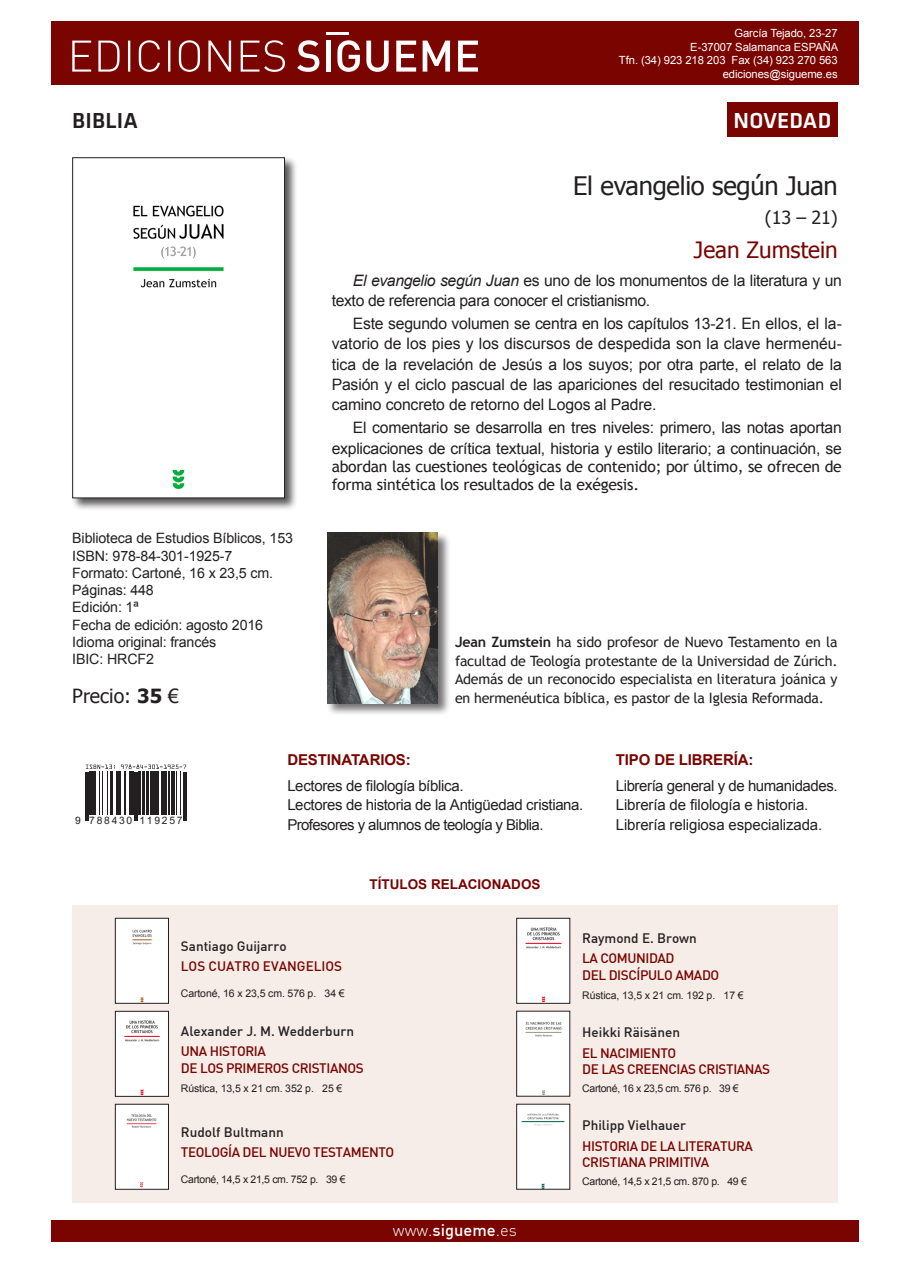
<style>
.page{position:relative;width:910px;height:1280px;background:#fff}
.page>*{position:absolute;margin:0;border:0;box-sizing:border-box;transform-origin:0 0}
.t1{font:25.5px "Tahoma";letter-spacing:-.01em;color:#231f20}
.t2{font:22.5px "Tahoma";color:#790400}
.t3{font:500 22.5px "Klavika";letter-spacing:.01em;color:#fff}
.t4{font:500 22.5px "Klavika";letter-spacing:.01em;color:#231f20}
.t5{font:19.5px "Tahoma";color:#231f20}
.t6{font:18px "Tahoma";color:#231f20}
.t7{font:300 16.5px "DIN";color:#fff}
.t8{font:15.75px/20.2px "Arial";letter-spacing:-.015em;color:#231f20}
.t9{font:15.75px/18px "Trebuchet MS";letter-spacing:-.015em;color:#231f20}
.t10{font:15px/19.5px "Arial";letter-spacing:-.025em;color:#231f20}
.t11{font:700 15px "Arial";letter-spacing:-.01em;color:#790400}
.t12{font:14.25px/18.8px "Trebuchet MS";letter-spacing:-.015em;color:#231f20;text-align:justify}
.t13{font:14.25px/17.2px "Arial";letter-spacing:-.01em;color:#231f20}
.t14{font:500 13.5px/16.5px "DIN";letter-spacing:-.03em;color:#790400}
.t15{font:500 13.5px "DIN";color:#231f20}
.t16{font:700 13.5px "Arial";color:#790400}
.t17{font:500 13.5px "DIN";color:#790400}
.t18{font:11.25px/13.5px "Arial";letter-spacing:-.005em;color:#fff;text-align:right}
.t19{font:10.5px "Arial";letter-spacing:-.02em;color:#231f20}
.t20{font:10.35px "Arial";letter-spacing:.17em;color:#231f20}
.s1{font-weight:700}
.s2{font-style:italic}
.s3{font-weight:500}
</style>
<div class="page">
<div style="left:51px;top:21px;width:808px;height:64px;background:#790400"></div>
<hr style="left:326px;top:32px;width:23px;height:3px;background:#fff">
<svg style="left:297px;top:40px;width:22px;height:32px"></svg>
<hr style="left:326px;top:41px;width:4px;height:31px;background:#fff">
<svg style="left:337px;top:40px;width:23px;height:32px"></svg>
<svg style="left:366px;top:41px;width:23px;height:31px"></svg>
<svg style="left:396px;top:41px;width:20px;height:31px"></svg>
<svg style="left:423px;top:41px;width:27px;height:31px"></svg>
<svg style="left:458px;top:41px;width:20px;height:31px"></svg>
<svg style="left:72px;top:40px;width:213px;height:32px"></svg>
<div style="left:51px;top:1220px;width:808px;height:22px;background:#790400"></div>
<div style="left:72px;top:905px;width:766px;height:298px;background:#f6ece8"></div>
<div style="left:71px;top:156px;width:227px;height:355px;background:#231f20;opacity:.75"></div>
<img style="left:74px;top:159px;width:209px;height:337px">
<div style="left:72px;top:157px;width:213px;height:341px;border:1px solid #231f20"></div>
<svg style="left:86px;top:764px;width:29px;height:5px"></svg>
<svg style="left:121px;top:764px;width:65px;height:5px"></svg>
<hr style="left:85px;top:772px;width:1px;height:48px;background:#231f20">
<hr style="left:87px;top:772px;width:1px;height:48px;background:#231f20">
<hr style="left:89px;top:772px;width:4px;height:43px;background:#231f20">
<hr style="left:94px;top:772px;width:2px;height:43px;background:#231f20">
<hr style="left:99px;top:772px;width:1px;height:43px;background:#231f20">
<hr style="left:102px;top:772px;width:1px;height:43px;background:#231f20">
<hr style="left:107px;top:772px;width:1px;height:43px;background:#231f20">
<hr style="left:110px;top:772px;width:1px;height:43px;background:#231f20">
<hr style="left:112px;top:772px;width:1px;height:43px;background:#231f20">
<hr style="left:116px;top:772px;width:2px;height:43px;background:#231f20">
<hr style="left:119px;top:772px;width:1px;height:43px;background:#231f20">
<hr style="left:125px;top:772px;width:1px;height:43px;background:#231f20">
<hr style="left:129px;top:772px;width:2px;height:43px;background:#231f20">
<hr style="left:132px;top:772px;width:1px;height:43px;background:#231f20">
<hr style="left:134px;top:772px;width:1px;height:48px;background:#231f20">
<hr style="left:136px;top:772px;width:2px;height:48px;background:#231f20">
<hr style="left:139px;top:772px;width:2px;height:43px;background:#231f20">
<hr style="left:143px;top:772px;width:2px;height:43px;background:#231f20">
<hr style="left:146px;top:772px;width:2px;height:43px;background:#231f20">
<hr style="left:150px;top:772px;width:3px;height:43px;background:#231f20">
<hr style="left:154px;top:772px;width:3px;height:43px;background:#231f20">
<hr style="left:158px;top:772px;width:1px;height:43px;background:#231f20">
<hr style="left:161px;top:772px;width:2px;height:43px;background:#231f20">
<hr style="left:164px;top:772px;width:2px;height:43px;background:#231f20">
<hr style="left:168px;top:772px;width:2px;height:43px;background:#231f20">
<hr style="left:172px;top:772px;width:3px;height:43px;background:#231f20">
<hr style="left:176px;top:772px;width:1px;height:43px;background:#231f20">
<hr style="left:180px;top:772px;width:1px;height:43px;background:#231f20">
<hr style="left:183px;top:772px;width:2px;height:48px;background:#231f20">
<hr style="left:186px;top:772px;width:1px;height:48px;background:#231f20">
<div style="left:326px;top:532px;width:125px;height:184px;background:#231f20;opacity:.75"></div>
<img style="left:327px;top:533px;width:111px;height:170px">
<img style="left:519px;top:920px;width:49px;height:81px">
<div style="left:117px;top:920px;width:50px;height:81px;background:#fff"></div>
<div style="left:115px;top:918px;width:54px;height:85px;border:1px solid #231f20"></div>
<img style="left:519px;top:1013px;width:49px;height:81px">
<div style="left:727px;top:102px;width:111px;height:34px;background:#790400"></div>
<img style="left:519px;top:1106px;width:49px;height:81px">
<img style="left:117px;top:1013px;width:50px;height:81px">
<div style="left:115px;top:1011px;width:54px;height:85px;border:1px solid #231f20"></div>
<img style="left:117px;top:1106px;width:50px;height:81px">
<div style="left:115px;top:1104px;width:54px;height:85px;border:1px solid #231f20"></div>
<h2 class="t4" style="left:72px;top:108px;width:67px">BIBLIA</h2>
<p class="t13" style="left:72px;top:530px;width:222px">Biblioteca de Estudios Bíblicos, 153<br>ISBN: 978-84-301-1925-7<br>Formato: Cartoné, 16 x 23,5 cm.<br>Páginas: 448<br>Edición: 1ª<br>Fecha de edición: agosto 2016<br>Idioma original: francés<br>IBIC: HRCF2</p>
<p class="t5" style="left:72px;top:683px;width:108px">Precio: <span class="s1">35</span> €</p>
<p class="t18" style="left:619px;top:26px;width:221px">García Tejado, 23-27<br>E-37007 Salamanca ESPAÑA<br>Tfn. (34) 923 218 203 Fax (34) 923 270 563 ediciones@sigueme.es</p>
<h2 class="t3" style="left:733px;top:108px;width:99px">NOVEDAD</h2>
<h1 class="t1" style="left:573px;top:169px;width:266px">El evangelio según Juan</h1>
<p class="t6" style="left:765px;top:205px;width:74px">(13 – 21)</p>
<h2 class="t2" style="left:694px;top:234px;width:145px">Jean Zumstein</h2>
<p class="t8" style="left:332px;top:270px;width:512px;text-indent:21px"><span class="s2">El evangelio según Juan</span> es uno de los monumentos de la literatura y un texto de referencia para conocer el cristianismo.</p>
<p class="t8" style="left:332px;top:314px;width:512px;text-align:justify;text-indent:21px">Este segundo volumen se centra en los capítulos 13-21. En ellos, el la&shy;vatorio de los pies y los discursos de despedida son la clave hermenéu&shy;tica de la revelación de Jesús a los suyos; por otra parte, el relato de la Pasión y el ciclo pascual de las apariciones del resucitado testimonian el camino concreto de retorno del Logos al Padre.</p>
<p class="t8" style="left:332px;top:418px;width:512px;text-align:right">El comentario se desarrolla en tres niveles: primero, las notas aportan explicaciones de crítica textual, historia y estilo literario; a continuación, se</p>
<p class="t9" style="left:332px;top:457px;width:512px">abordan las cuestiones teológicas de contenido; por último, se ofrecen de forma sintética los resultados de la exégesis.</p>
<p class="t12" style="left:455px;top:633px;width:384px"><span class="s1">Jean Zumstein</span> ha sido profesor de Nuevo Testamento en la facultad de Teología protestante de la Universidad de Zúrich.<br>Además de un reconocido especialista en literatura joánica y en hermenéutica bíblica, es pastor de la Iglesia Reformada.</p>
<p class="t20" style="left:75px;top:813px;width:109px">9 788430 119257</p>
<p class="t11" style="left:287px;top:750px;width:11px">DES</p>
<p class="t11" style="left:318px;top:750px;width:52px">TINATARIOS</p>
<p class="t11" style="left:406px;top:750px;width:6px">:</p>
<p class="t10" style="left:287px;top:776px;width:297px">Lectores de filología bíblica.<br>Lectores de historia de la Antigüedad cristiana.<br>Profesores y alumnos de teología y Biblia.</p>
<p class="t16" style="left:369px;top:876px;width:173px">TÍTULOS RELACIONADOS</p>
<p class="t11" style="left:616px;top:750px;width:97px">TIPO DE LIBRERÍA</p>
<p class="t11" style="left:748px;top:750px;width:6px">:</p>
<p class="t10" style="left:616px;top:776px;width:223px">Librería general y de humanidades.<br>Librería de filología e historia.<br>Librería religiosa especializada.</p>
<p class="t15" style="left:181px;top:937px;width:107px">SANTIAGO GUIJARRO</p>
<p class="t19" style="left:181px;top:986px;width:165px">Cartoné, 16 x 23,5 cm. 576 p. 34 €</p>
<p class="t14" style="left:181px;top:958px;width:38px">LOS CUA</p>
<p class="t17" style="left:235px;top:958px;width:95px">TRO EVAN GELIOS</p>
<p class="t15" style="left:181px;top:1022px;width:175px">ALEXANDER J. M . WEDDERBURN</p>
<p class="t14" style="left:181px;top:1043px;width:184px">U NA H ISTORIA<br>DE LOS PRIMEROS CRISTIANOS</p>
<p class="t19" style="left:181px;top:1081px;width:163px">Rústica, 13,5 x 21 cm. 352 p. 25 €</p>
<p class="t15" style="left:181px;top:1123px;width:104px">RUDOLF BULTMANN</p>
<p class="t19" style="left:181px;top:1172px;width:166px">Cartoné, 14,5 x 21,5 cm. 752 p. 39 €</p>
<p class="t14" style="left:181px;top:1144px;width:215px">TEOLOGÍA DEL N UEVO TESTAMENTO</p>
<p class="t7" style="left:393px;top:1220px;width:126px">www.<span class="s3">SIGUEME</span>.es</p>
<p class="t15" style="left:582px;top:929px;width:116px">RAYMOND E. BROWN</p>
<p class="t14" style="left:582px;top:950px;width:139px">LA COMUNIDAD<br>DEL DISCÍPULO AMADO</p>
<p class="t19" style="left:582px;top:988px;width:163px">Rústica, 13,5 x 21 cm. 192 p. 17 €</p>
<p class="t15" style="left:582px;top:1024px;width:99px">HEIKKI RÄISÄNEN</p>
<p class="t14" style="left:582px;top:1044px;width:190px">EL NACIMIENTO<br>DE LAS CREENCIAS CRISTIANAS</p>
<p class="t19" style="left:582px;top:1081px;width:158px">Cartoné, 16 x 23,5 cm. 576 p. 39 €</p>
<p class="t15" style="left:582px;top:1117px;width:105px">PHILIPP VIELHAUER</p>
<p class="t14" style="left:582px;top:1137px;width:172px">HISTORIA DE LA LITERATURA<br>CRISTIANA PRIMITIVA</p>
<p class="t19" style="left:582px;top:1174px;width:166px">Cartoné, 14,5 x 21,5 cm. 870 p. 49 €</p>
</div>
